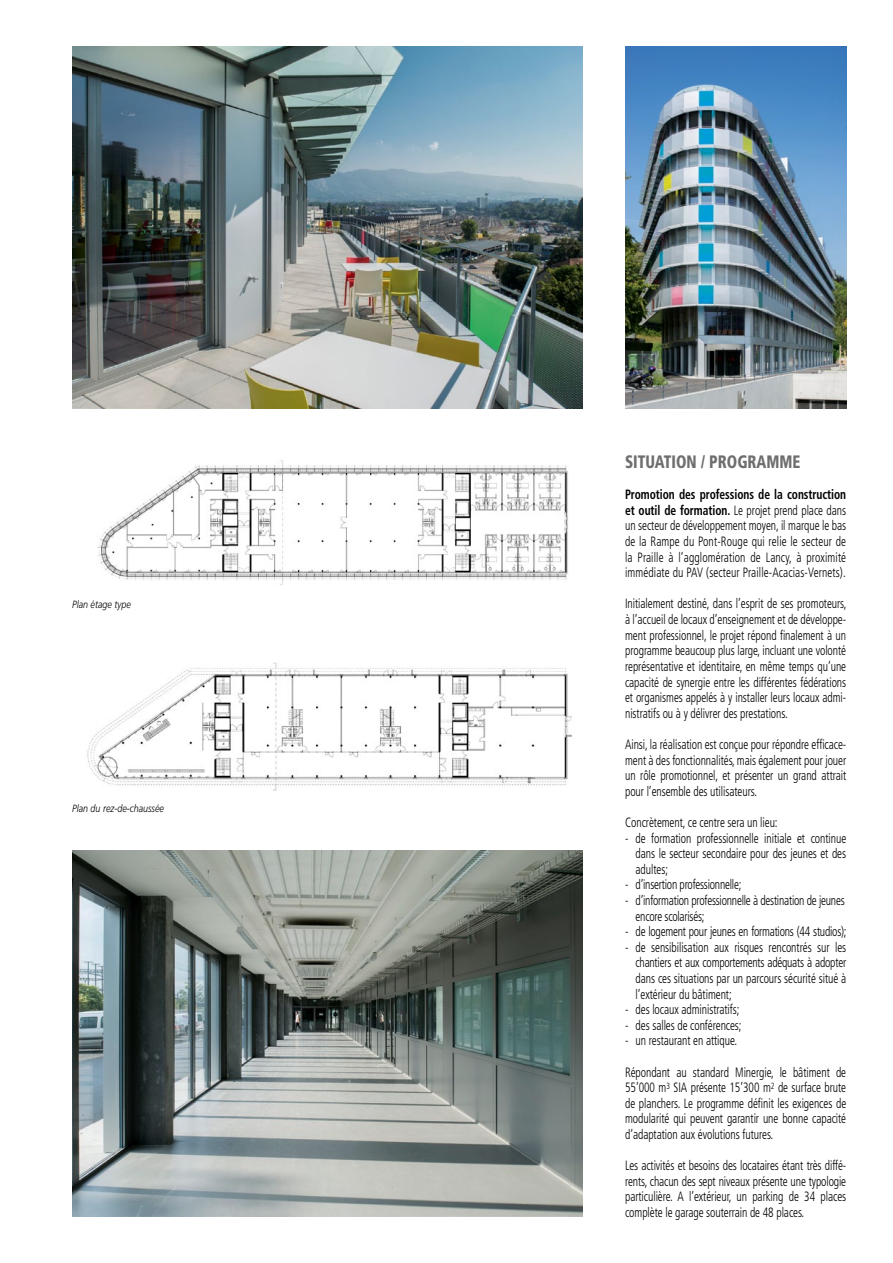
<style>
.page{position:relative;width:893px;height:1263px;background:#fff}
.page>*{position:absolute;margin:0;border:0;box-sizing:border-box;transform-origin:0 0}
.t1{font:900 condensed 18px "Frutiger";color:#6e6e6e;scale:.85 1}
.t2{font:300 condensed 13.5px/15.6px "Frutiger";letter-spacing:-.005em;color:#000;text-align:justify;scale:.85 1}
.t3{font:italic 300 10.5px "Frutiger";color:#000;scale:.85 1}
.s1{font-weight:700}
</style>
<div class="page">
<img style="left:72px;top:851px;width:511px;height:365px">
<img style="left:72px;top:47px;width:511px;height:361px">
<img style="left:87px;top:662px;width:485px;height:129px">
<img style="left:98px;top:460px;width:470px;height:125px">
<img style="left:625px;top:47px;width:221px;height:361px">
<p class="t3" style="left:72px;top:598px;width:70px">Plan étage type</p>
<p class="t3" style="left:72px;top:802px;width:109px">Plan du rez-de-chaussée</p>
<h1 class="t1" style="left:625px;top:451px;width:208px">SITUATION / PROGRAMME</h1>
<p class="t2" style="left:625px;top:487px;width:262px"><span class="s1">Promotion des professions de la construction et outil de formation.</span> Le projet prend place dans un secteur de développement moyen, il marque le bas de la Rampe du Pont-Rouge qui relie le secteur de la Praille à l’agglomération de Lancy, à proximité immédiate du PAV (secteur Praille-Acacias-Vernets).</p>
<p class="t2" style="left:625px;top:596px;width:262px">Initialement destiné, dans l’esprit de ses promoteurs, à l’accueil de locaux d’enseignement et de développe&shy;ment professionnel, le projet répond finalement à un programme beaucoup plus large, incluant une volonté représentative et identitaire, en même temps qu’une capacité de synergie entre les différentes fédérations et organismes appelés à y installer leurs locaux admi&shy;nistratifs ou à y délivrer des prestations.</p>
<p class="t2" style="left:625px;top:737px;width:262px">Ainsi, la réalisation est conçue pour répondre efficace&shy;ment à des fonctionnalités, mais également pour jouer un rôle promotionnel, et présenter un grand attrait pour l’ensemble des utilisateurs.</p>
<p class="t2" style="left:625px;top:815px;width:181px">Concrètement, ce centre sera un lieu:</p>
<p class="t2" style="left:636px;top:830px;width:249px;text-indent:-10px">- de formation professionnelle initiale et continue dans le secteur secondaire pour des jeunes et des adultes;</p>
<p class="t2" style="left:625px;top:877px;width:138px">- d’insertion professionnelle;</p>
<p class="t2" style="left:636px;top:893px;width:248px;text-indent:-10px">- d’information professionnelle à destination de jeunes encore scolarisés;</p>
<p class="t2" style="left:625px;top:924px;width:262px">- de logement pour jeunes en formations (44 studios);</p>
<p class="t2" style="left:636px;top:939px;width:249px;text-indent:-10px">- de sensibilisation aux risques rencontrés sur les chantiers et aux comportements adéquats à adopter dans ces situations par un parcours sécurité situé à l’extérieur du bâtiment;</p>
<p class="t2" style="left:625px;top:1002px;width:136px">- des locaux administratifs;</p>
<p class="t2" style="left:625px;top:1017px;width:139px">- des salles de conférences;</p>
<p class="t2" style="left:625px;top:1033px;width:133px">- un restaurant en attique.</p>
<p class="t2" style="left:625px;top:1064px;width:262px">Répondant au standard Minergie, le bâtiment de 55’000 m<sup>3</sup> SIA présente 15’300 m<sup>2</sup> de surface brute de planchers. Le programme définit les exigences de modularité qui peuvent garantir une bonne capacité d’adaptation aux évolutions futures.</p>
<p class="t2" style="left:625px;top:1158px;width:262px">Les activités et besoins des locataires étant très diffé&shy;rents, chacun des sept niveaux présente une typologie particulière. A l’extérieur, un parking de 34 places complète le garage souterrain de 48 places.</p>
</div>
